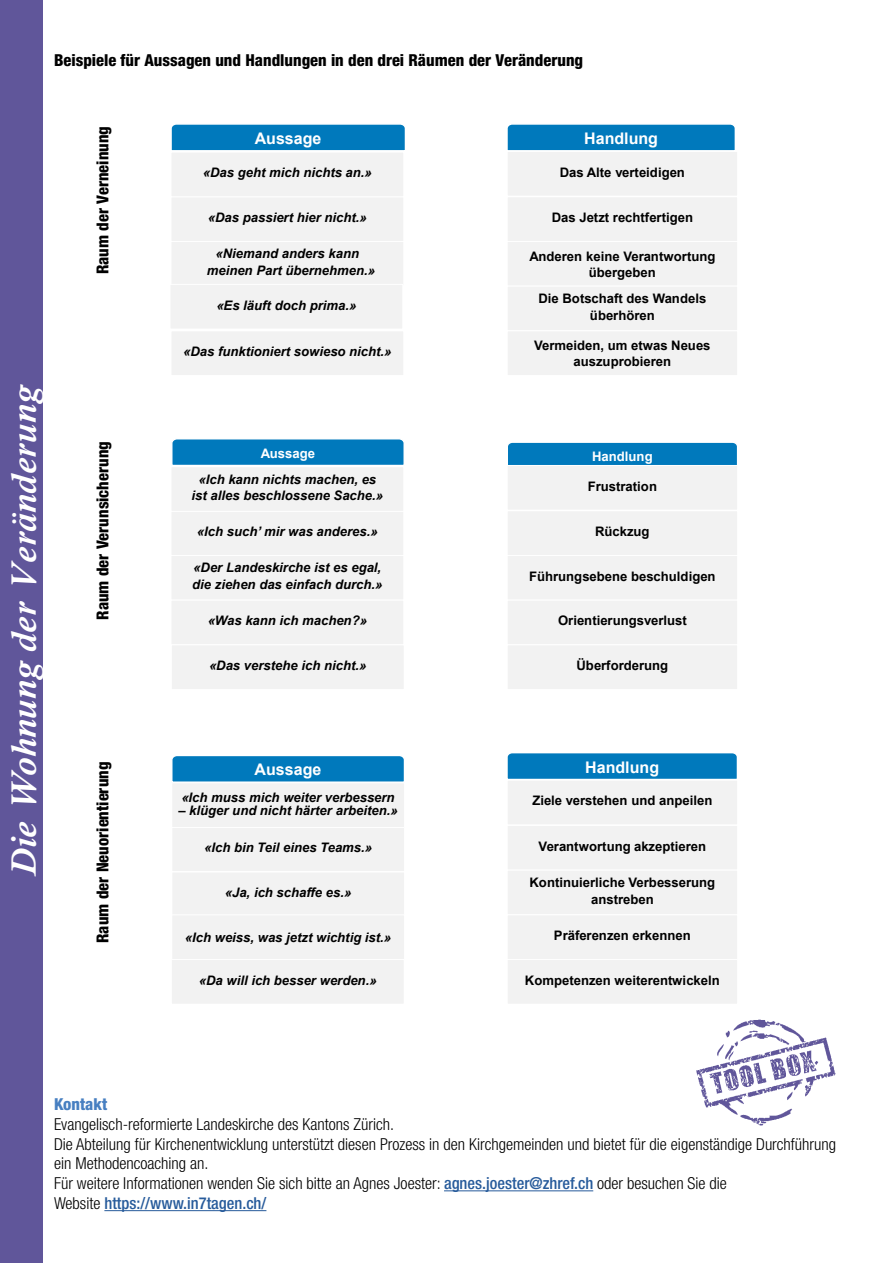
<style>
.page{position:relative;width:893px;height:1263px;background:#fff}
.page>*{position:absolute;margin:0;border:0;box-sizing:border-box;transform-origin:0 0}
.t1{font:italic 600 36px "Times NRMT Pro";color:#fff}
.t2{font:300 condensed 16.5px/19.8px "Helvetica Neue LT Pro";color:#000}
.t3{font:800 condensed 16.5px "Helvetica Neue LT Pro";color:#000}
.t4{font:800 condensed 16.5px "Helvetica Neue LT Pro";color:#477fc1}
.t5{font:700 16.05px "Arial";color:#fff}
.t6{font:italic 700 13.05px/16.8px "Arial";color:#000;text-align:center}
.t7{font:700 13.05px/16.8px "Arial";color:#000;text-align:center}
.t8{font:700 13.05px "Arial";color:#fff}
.s1{font-weight:500;color:#275b9b}
</style>
<div class="page">
<svg style="left:172px;top:756px;width:232px;height:26px;background:#077dbe"></svg>
<svg style="left:507px;top:753px;width:230px;height:26px;background:#077cbd"></svg>
<div style="left:507px;top:780px;width:231px;height:45px;background:#f2f2f2"></div>
<div style="left:172px;top:827px;width:233px;height:44px;background:#f2f2f2"></div>
<div style="left:507px;top:825px;width:231px;height:45px;background:#f2f2f2"></div>
<div style="left:507px;top:825px;width:231px;height:45px;border:1px solid #fff"></div>
<div style="left:172px;top:872px;width:233px;height:45px;background:#f2f2f2"></div>
<div style="left:507px;top:870px;width:231px;height:45px;background:#f2f2f2"></div>
<div style="left:172px;top:915px;width:232px;height:44px;background:#f2f2f2"></div>
<div style="left:507px;top:915px;width:231px;height:44px;background:#f2f2f2"></div>
<div style="left:507px;top:914px;width:231px;height:46px;border:1px solid #fff"></div>
<div style="left:172px;top:783px;width:232px;height:44px;background:#f2f2f2"></div>
<div style="left:171px;top:782px;width:234px;height:46px;border:1px solid #fff"></div>
<div style="left:171px;top:959px;width:233px;height:45px;background:#f2f2f2"></div>
<div style="left:171px;top:959px;width:233px;height:45px;border:1px solid #fff"></div>
<div style="left:507px;top:959px;width:231px;height:45px;background:#f2f2f2"></div>
<div style="left:507px;top:959px;width:231px;height:45px;border:1px solid #fff"></div>
<div style="left:0;top:0;width:43px;height:1263px;background:#60569a"></div>
<img style="left:696px;top:1019px;width:140px;height:107px">
<hr style="left:444px;top:1190px;width:149px;height:1px;background:#275b9b">
<hr style="left:104px;top:1210px;width:162px;height:1px;background:#275b9b">
<svg style="left:171px;top:124px;width:234px;height:27px;background:#1081c0"></svg>
<svg style="left:507px;top:124px;width:228px;height:27px;background:#1081c0"></svg>
<div style="left:507px;top:151px;width:231px;height:45px;background:#f2f2f2"></div>
<div style="left:507px;top:151px;width:231px;height:45px;border:1px solid #fff"></div>
<div style="left:171px;top:197px;width:233px;height:44px;background:#f2f2f2"></div>
<div style="left:507px;top:197px;width:231px;height:44px;background:#f2f2f2"></div>
<div style="left:171px;top:241px;width:233px;height:45px;background:#f2f2f2"></div>
<div style="left:171px;top:241px;width:233px;height:45px;border:1px solid #fff"></div>
<div style="left:507px;top:241px;width:231px;height:45px;background:#f2f2f2"></div>
<div style="left:507px;top:241px;width:231px;height:45px;border:1px solid #fff"></div>
<div style="left:170px;top:284px;width:233px;height:45px;background:#f2f2f2"></div>
<div style="left:170px;top:284px;width:233px;height:45px;border:1px solid #fff"></div>
<div style="left:507px;top:286px;width:231px;height:45px;background:#f2f2f2"></div>
<div style="left:507px;top:286px;width:231px;height:45px;border:1px solid #fff"></div>
<div style="left:171px;top:152px;width:233px;height:45px;background:#f2f2f2"></div>
<div style="left:171px;top:331px;width:233px;height:45px;background:#f2f2f2"></div>
<div style="left:171px;top:331px;width:233px;height:45px;border:1px solid #fff"></div>
<div style="left:507px;top:331px;width:231px;height:45px;background:#f2f2f2"></div>
<div style="left:507px;top:331px;width:231px;height:45px;border:1px solid #fff"></div>
<svg style="left:172px;top:439px;width:232px;height:26px;background:#087dbe"></svg>
<div style="left:508px;top:442px;width:229px;height:23px;background:#0079bc"></div>
<div style="left:507px;top:465px;width:231px;height:45px;background:#f2f2f2"></div>
<div style="left:507px;top:465px;width:231px;height:45px;border:1px solid #fff"></div>
<div style="left:171px;top:511px;width:233px;height:44px;background:#f2f2f2"></div>
<div style="left:507px;top:511px;width:231px;height:44px;background:#f2f2f2"></div>
<div style="left:171px;top:555px;width:233px;height:45px;background:#f2f2f2"></div>
<div style="left:171px;top:555px;width:233px;height:45px;border:1px solid #fff"></div>
<div style="left:507px;top:555px;width:231px;height:45px;background:#f2f2f2"></div>
<div style="left:507px;top:555px;width:231px;height:45px;border:1px solid #fff"></div>
<div style="left:171px;top:600px;width:233px;height:45px;background:#f2f2f2"></div>
<div style="left:171px;top:600px;width:233px;height:45px;border:1px solid #fff"></div>
<div style="left:507px;top:600px;width:231px;height:45px;background:#f2f2f2"></div>
<div style="left:507px;top:600px;width:231px;height:45px;border:1px solid #fff"></div>
<div style="left:171px;top:467px;width:233px;height:44px;background:#f2f2f2"></div>
<div style="left:171px;top:466px;width:233px;height:46px;border:1px solid #fff"></div>
<div style="left:171px;top:645px;width:233px;height:44px;background:#f2f2f2"></div>
<div style="left:507px;top:645px;width:231px;height:44px;background:#f2f2f2"></div>
<p class="t3" style="left:54px;top:50px;width:531px">Beispiele für Aussagen und Handlungen in den drei Räumen der Veränderung</p>
<h1 class="t1" style="left:3px;top:878px;width:495px;rotate:-90deg">Die Wohnung der Veränderung</h1>
<p class="t3" style="left:93px;top:274px;width:150px;rotate:-90deg">Raum der Verneinung</p>
<p class="t3" style="left:93px;top:620px;width:180px;rotate:-90deg">Raum der Verunsicherung</p>
<p class="t3" style="left:93px;top:943px;width:183px;rotate:-90deg">Raum der Neuorientierung</p>
<p class="t5" style="left:255px;top:127px;width:68px">Aussage</p>
<p class="t5" style="left:584px;top:127px;width:75px">Handlung</p>
<p class="t7" style="left:560px;top:164px;width:127px">Das Alte verteidigen</p>
<p class="t6" style="left:208px;top:209px;width:160px">«Das passiert hier nicht.»</p>
<p class="t7" style="left:552px;top:209px;width:143px">Das Jetzt rechtfertigen</p>
<p class="t6" style="left:207px;top:246px;width:170px">«Niemand anders kann meinen Part übernehmen.»</p>
<p class="t7" style="left:529px;top:248px;width:188px;line-height:15.8px">Anderen keine Verantwortung übergeben</p>
<p class="t6" style="left:216px;top:297px;width:141px">«Es läuft doch prima.»</p>
<p class="t7" style="left:538px;top:290px;width:169px">Die Botschaft des Wandels überhören</p>
<p class="t6" style="left:203px;top:165px;width:171px">«Das geht mich nichts an.»</p>
<p class="t6" style="left:183px;top:343px;width:210px">«Das funktioniert sowieso nicht.»</p>
<p class="t7" style="left:534px;top:338px;width:178px;line-height:15.3px">Vermeiden, um etwas Neues auszuprobieren</p>
<p class="t8" style="left:261px;top:444px;width:56px">Aussage</p>
<p class="t8" style="left:592px;top:447px;width:62px">Handlung</p>
<p class="t7" style="left:588px;top:478px;width:71px">Frustration</p>
<p class="t6" style="left:197px;top:523px;width:182px">«Ich such’ mir was anderes.»</p>
<p class="t7" style="left:595px;top:523px;width:56px">Rückzug</p>
<p class="t6" style="left:192px;top:560px;width:192px;text-align:left">«Der Landeskirche ist es egal, die ziehen das einfach durch.»</p>
<p class="t7" style="left:529px;top:568px;width:188px">Führungsebene beschuldigen</p>
<p class="t6" style="left:208px;top:613px;width:161px">«Was kann ich machen?»</p>
<p class="t7" style="left:558px;top:612px;width:130px">Orientierungsverlust</p>
<p class="t6" style="left:192px;top:471px;width:193px">«Ich kann nichts machen, es ist alles beschlossene Sache.»</p>
<p class="t6" style="left:209px;top:657px;width:159px">«Das verstehe ich nicht.»</p>
<p class="t7" style="left:576px;top:657px;width:93px">Überforderung</p>
<p class="t5" style="left:255px;top:758px;width:68px">Aussage</p>
<p class="t5" style="left:585px;top:756px;width:75px">Handlung</p>
<p class="t7" style="left:532px;top:792px;width:181px">Ziele verstehen und anpeilen</p>
<p class="t6" style="left:204px;top:839px;width:169px">«Ich bin Teil eines Teams.»</p>
<p class="t7" style="left:539px;top:838px;width:169px">Verantwortung akzeptieren</p>
<p class="t6" style="left:225px;top:885px;width:128px">«Ja, ich schaffe es.»</p>
<p class="t7" style="left:529px;top:874px;width:187px">Kontinuierliche Verbesserung anstreben</p>
<p class="t6" style="left:185px;top:929px;width:208px">«Ich weiss, was jetzt wichtig ist.»</p>
<p class="t7" style="left:554px;top:927px;width:138px">Präferenzen erkennen</p>
<p class="t6" style="left:181px;top:789px;width:215px">«Ich muss mich weiter verbessern</p>
<p class="t6" style="left:178px;top:803px;width:221px">– klüger und nicht härter arbeiten.»</p>
<p class="t6" style="left:199px;top:972px;width:179px">«Da will ich besser werden.»</p>
<p class="t7" style="left:525px;top:972px;width:196px">Kompetenzen weiterentwickeln</p>
<p class="t4" style="left:54px;top:1094px;width:55px">Kontakt</p>
<p class="t2" style="left:54px;top:1114px;width:784px">Evangelisch-reformierte Landeskirche des Kantons Zürich.<br>Die Abteilung für Kirchenentwicklung unterstützt diesen Prozess in den Kirchgemeinden und bietet für die eigenständige Durchführung ein Methodencoaching an.<br>Für weitere Informationen wenden Sie sich bitte an Agnes Joester: <span class="s1">agnes.joester@zhref.ch</span> oder besuchen Sie die<br>Website <span class="s1">https://www.in7tagen.ch/</span></p>
</div>
